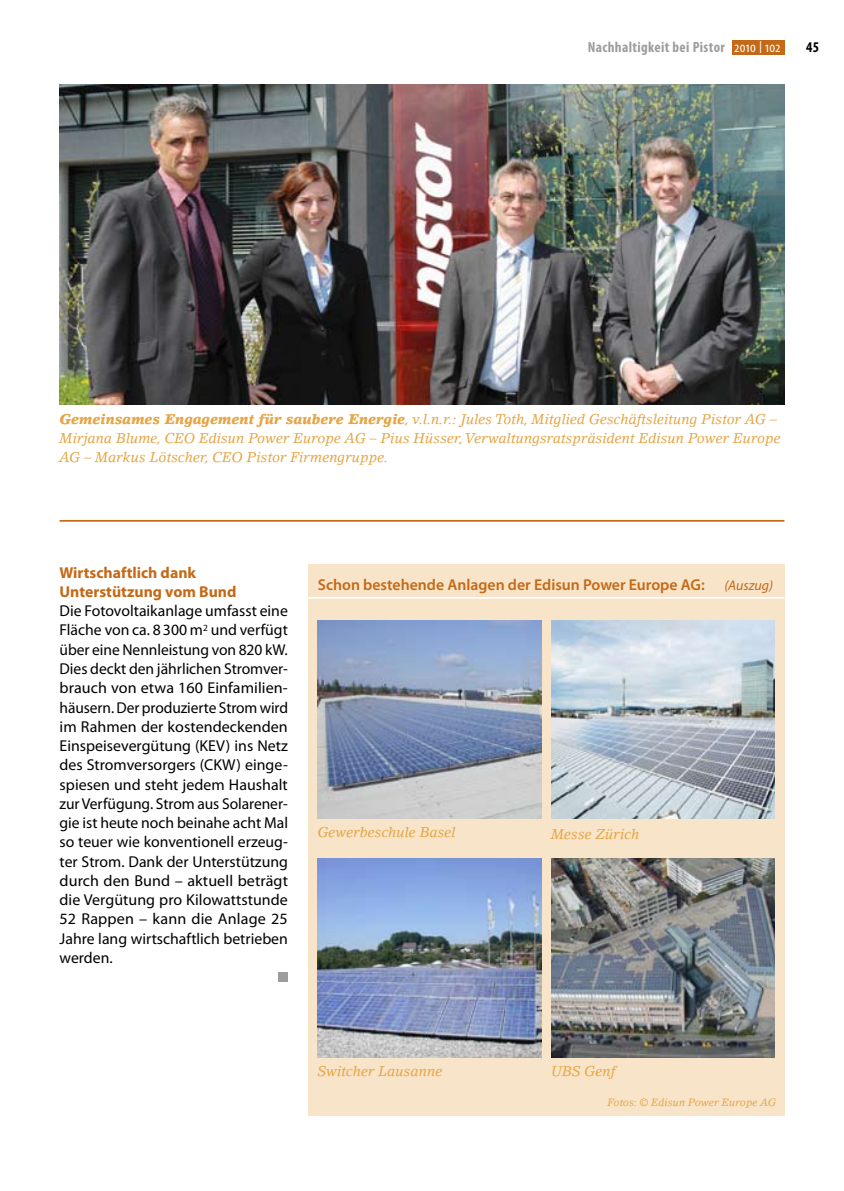
<style>
.page{position:relative;width:844px;height:1191px;background:#fff}
.page>*{position:absolute;margin:0;border:0;box-sizing:border-box;transform-origin:0 0}
.t1{font:15.75px/19.2px "Myriad Pro";color:#000;text-align:justify}
.t2{font:600 15.75px "Myriad Pro";color:#c46916}
.t3{font:700 15.75px/19.2px "Myriad Pro";color:#c46916}
.t4{font:700 condensed 14.88px "Myriad Pro";letter-spacing:.025em;color:#9c9d9f}
.t5{font:700 condensed 14.88px "Myriad Pro";color:#000}
.t6{font:italic 14px/19.2px "Lino Letter LT";color:#e5a544}
.t7{font:italic 10.5px "Lino Letter LT";color:#e5a544}
.s1{font-weight:400;color:#fff}
.s2{font-weight:400;font-size:11.9px;color:#fff}
.s3{font-weight:900}
.s4{font-weight:400;font-style:italic;font-size:14px}
</style>
<div class="page">
<div style="left:731px;top:40px;width:53px;height:15px;background:#c46916"></div>
<img style="left:60px;top:84px;width:724px;height:320px">
<hr style="left:60px;top:520px;width:724px;height:1px;background:#c46916">
<div style="left:308px;top:564px;width:476px;height:552px;background:#f8e4c9"></div>
<img style="left:317px;top:620px;width:224px;height:199px">
<img style="left:317px;top:858px;width:224px;height:199px">
<img style="left:551px;top:620px;width:223px;height:199px">
<img style="left:551px;top:858px;width:223px;height:199px">
<div style="left:278px;top:972px;width:10px;height:10px;background:#9c9d9f"></div>
<hr style="left:308px;top:597px;width:476px;height:1px;background:#fff">
<p class="t4" style="left:587px;top:38px;width:194px">Nachhaltigkeit bei Pistor <span class="s1">2010</span> <span class="s2">|</span> <span class="s1">102</span></p>
<p class="t5" style="left:805px;top:38px;width:15px">45</p>
<p class="t6" style="left:60px;top:409px;width:722px"><span class="s3">Gemeinsames Engagement für saubere Energie</span>, v.l.n.r.: Jules Toth, Mitglied Geschäftsleitung Pistor AG –<br>Mirjana Blume, CEO Edisun Power Europe AG – Pius Hüsser, Verwaltungsratspräsident Edisun Power Europe<br>AG – Markus Lötscher, CEO Pistor Firmengruppe.</p>
<p class="t3" style="left:60px;top:562px;width:178px">Wirtschaftlich dank<br>Unterstützung vom Bund</p>
<p class="t1" style="left:60px;top:601px;width:230px">Die Fotovoltaikanlage umfasst eine Fläche von ca. 8300 m<sup>2</sup> und verfügt über eine Nennleistung von 820 kW.<br>Dies deckt den jährlichen Stromver&shy;brauch von etwa 160 Einfamilien&shy;häusern. Der produzierte Strom wird im Rahmen der kostendeckenden Einspeisevergütung (KEV) ins Netz des Stromversorgers (CKW) einge&shy;spiesen und steht jedem Haushalt zur Verfügung. Strom aus Solarener&shy;gie ist heute noch beinahe acht Mal so teuer wie konventionell erzeug&shy;ter Strom. Dank der Unterstützung durch den Bund – aktuell beträgt die Vergütung pro Kilowattstunde 52 Rappen – kann die Anlage 25<br>Jahre lang wirtschaftlich betrieben werden.</p>
<p class="t2" style="left:317px;top:574px;width:457px">Schon bestehende Anlagen der Edisun Power Europe AG: <span class="s4">(Auszug)</span></p>
<p class="t6" style="left:317px;top:822px;width:139px">Gewerbeschule Basel</p>
<p class="t6" style="left:551px;top:824px;width:90px">Messe Zürich</p>
<p class="t6" style="left:317px;top:1061px;width:126px">Switcher Lausanne</p>
<p class="t6" style="left:551px;top:1061px;width:66px">UBS Genf</p>
<p class="t7" style="left:607px;top:1095px;width:170px">Fotos: © Edisun Power Europe AG</p>
</div>
